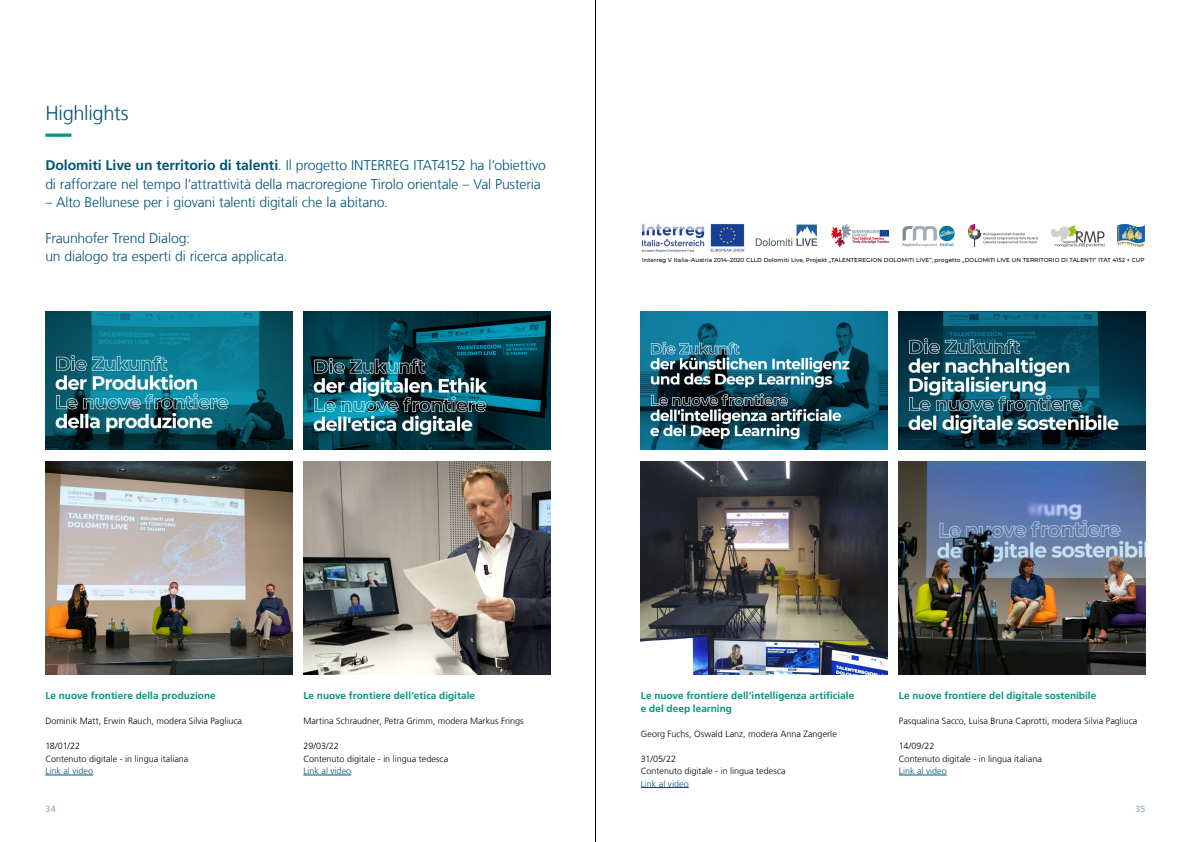
<style>
.page{position:relative;width:1191px;height:842px;background:#fff}
.page>*{position:absolute;margin:0;border:0;box-sizing:border-box;transform-origin:0 0}
.Ueberschrift_20_24_b{font:300 20px "Frutiger LT Com";letter-spacing:-.015em;color:#005478}
.Sub_Ueberschrift_14{font:300 14px/18.2px "Frutiger LT Com";letter-spacing:-.01em;color:#005478}
.Zwischenueberschrift{font:700 10px/12.5px "Frutiger LT Com";letter-spacing:.005em;color:#009879}
.Fliesstext_9_12_5_sc{font:300 9px "Frutiger LT Com";color:#000}
.Fliesstext_9_12_5_sc-2{font:300 9px "Frutiger LT Com";letter-spacing:.005em;color:#005478}
.t1{font:700 9px "Frutiger LT Com";color:#a5bcca}
.t2{font:500 5.7px "Montserrat";letter-spacing:.01em;color:#000}
.s1{font-weight:700}
</style>
<div class="page">
<svg style="left:45px;top:134px;width:27px;height:3px"></svg>
<hr style="left:45px;top:775px;width:48px;height:1px;background:#005478">
<hr style="left:641px;top:787px;width:48px;height:1px;background:#005478">
<hr style="left:303px;top:775px;width:48px;height:1px;background:#005478">
<hr style="left:899px;top:775px;width:47px;height:1px;background:#005478">
<img style="left:45px;top:462px;width:247px;height:212px">
<img style="left:899px;top:462px;width:246px;height:212px">
<img style="left:303px;top:462px;width:247px;height:212px">
<img style="left:641px;top:462px;width:246px;height:212px">
<img style="left:641px;top:224px;width:104px;height:29px">
<img style="left:755px;top:224px;width:63px;height:23px">
<img style="left:902px;top:225px;width:53px;height:22px">
<img style="left:1117px;top:225px;width:27px;height:21px">
<img style="left:968px;top:225px;width:69px;height:21px">
<img style="left:1050px;top:225px;width:55px;height:23px">
<img style="left:831px;top:225px;width:57px;height:21px">
<img style="left:45px;top:312px;width:247px;height:137px">
<img style="left:641px;top:312px;width:246px;height:137px">
<img style="left:303px;top:312px;width:247px;height:137px">
<img style="left:899px;top:312px;width:246px;height:137px">
<hr style="left:595px;top:0;width:1px;height:842px;background:#000">
<p class="Ueberschrift_20_24_b" style="left:45px;top:102px;width:85px">Highlights</p>
<p class="Sub_Ueberschrift_14" style="left:45px;top:157px;width:502px"><span class="s1">Dolomiti Live un territorio di talenti</span>. Il progetto INTERREG ITAT4152 ha l‘obiettivo di rafforzare nel tempo l‘attrattività della macroregione Tirolo orientale – Val Pusteria</p>
<p class="Sub_Ueberschrift_14" style="left:45px;top:193px;width:344px">– Alto Bellunese per i giovani talenti digitali che la abitano.</p>
<p class="Sub_Ueberschrift_14" style="left:45px;top:229px;width:146px">Fraunhofer Trend Dialog:</p>
<p class="Sub_Ueberschrift_14" style="left:45px;top:248px;width:244px">un dialogo tra esperti di ricerca applicata.</p>
<p class="t2" style="left:642px;top:256px;width:504px">Interreg V Italia–Austria 2014–2020 CLLD Dolomiti Live, Projekt „TALENTEREGION DOLOMITI LIVE“, progetto „DOLOMITI LIVE UN TERRITORIO DI TALENTI“ ITAT 4152 + CUP</p>
<p class="Zwischenueberschrift" style="left:45px;top:690px;width:172px">Le nuove frontiere della produzione</p>
<p class="Fliesstext_9_12_5_sc" style="left:45px;top:716px;width:198px">Dominik Matt, Erwin Rauch, modera Silvia Pagliuca</p>
<p class="Fliesstext_9_12_5_sc" style="left:45px;top:741px;width:36px">18/01/22</p>
<p class="Fliesstext_9_12_5_sc" style="left:45px;top:753px;width:144px">Contenuto digitale - in lingua italiana</p>
<p class="Fliesstext_9_12_5_sc-2" style="left:45px;top:766px;width:49px">Link al video</p>
<p class="Zwischenueberschrift" style="left:303px;top:690px;width:173px">Le nuove frontiere dell‘etica digitale</p>
<p class="Fliesstext_9_12_5_sc" style="left:303px;top:716px;width:222px">Martina Schraudner, Petra Grimm, modera Markus Frings</p>
<p class="Fliesstext_9_12_5_sc" style="left:303px;top:741px;width:37px">29/03/22</p>
<p class="Fliesstext_9_12_5_sc" style="left:303px;top:753px;width:146px">Contenuto digitale - in lingua tedesca</p>
<p class="Fliesstext_9_12_5_sc-2" style="left:303px;top:766px;width:49px">Link al video</p>
<p class="Zwischenueberschrift" style="left:641px;top:690px;width:215px">Le nuove frontiere dell‘intelligenza artificiale e del deep learning</p>
<p class="Fliesstext_9_12_5_sc" style="left:641px;top:728px;width:197px">Georg Fuchs, Oswald Lanz, modera Anna Zangerle</p>
<p class="Fliesstext_9_12_5_sc" style="left:641px;top:753px;width:37px">31/05/22</p>
<p class="Fliesstext_9_12_5_sc" style="left:641px;top:766px;width:146px">Contenuto digitale - in lingua tedesca</p>
<p class="Fliesstext_9_12_5_sc-2" style="left:641px;top:778px;width:49px">Link al video</p>
<p class="Zwischenueberschrift" style="left:899px;top:690px;width:199px">Le nuove frontiere del digitale sostenibile</p>
<p class="Fliesstext_9_12_5_sc" style="left:899px;top:716px;width:240px">Pasqualina Sacco, Luisa Bruna Caprotti, modera Silvia Pagliuca</p>
<p class="Fliesstext_9_12_5_sc" style="left:899px;top:741px;width:37px">14/09/22</p>
<p class="Fliesstext_9_12_5_sc" style="left:899px;top:753px;width:144px">Contenuto digitale - in lingua italiana</p>
<p class="Fliesstext_9_12_5_sc-2" style="left:899px;top:766px;width:49px">Link al video</p>
<p class="t1" style="left:46px;top:803px;width:12px">34</p>
<p class="t1" style="left:1135px;top:803px;width:12px">35</p>
</div>
